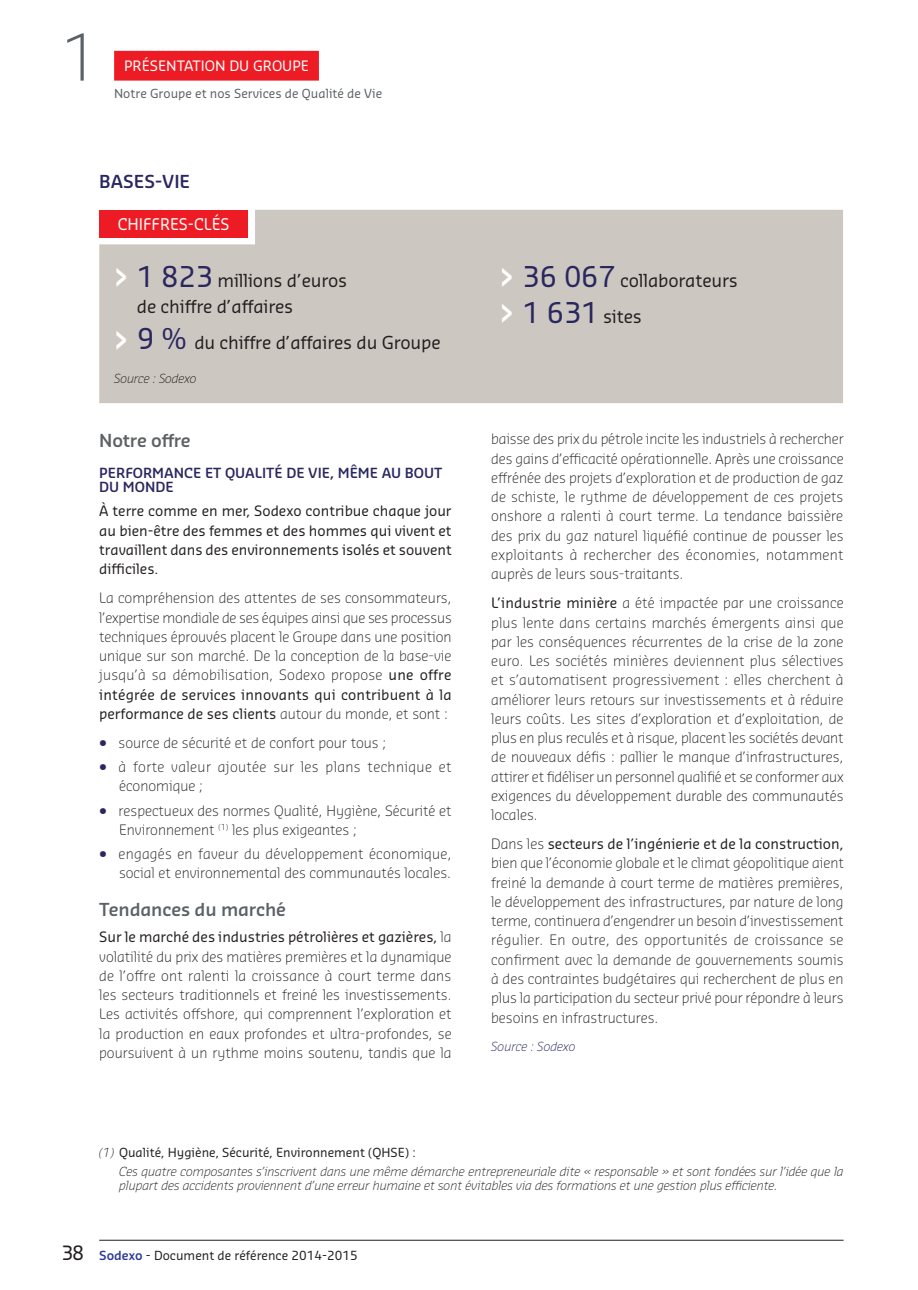
<style>
.page{position:relative;width:918px;height:1290px;background:#fff}
.page>*{position:absolute;margin:0;border:0;box-sizing:border-box;transform-origin:0 0}
.t1{font:300 63px "Sansa Pro";color:#5b6165}
.t2{font:17.5px/26.2px "Sansa Pro";letter-spacing:-.01em;color:#231f20}
.t3{font:600 17.5px "Sansa Pro";letter-spacing:-.01em;color:#5b6165}
.t4{font:600 17.5px "Sansa Pro";color:#2a275f}
.t5{font:15.75px "Sansa Pro";color:#fff}
.t6{font:300 14px/19.2px "Sansa Pro";color:#231f20;text-align:justify}
.t7{font:14px/19.2px "Sansa Pro";color:#231f20;text-align:justify}
.t8{font:300 14px/19.2px "Sansa Pro";letter-spacing:.025em;color:#231f20}
.t9{font:14px "Sansa Pro";color:#fff}
.t10{font:600 13.65px/13.8px "Sansa Pro";color:#2a275f}
.t11{font:italic 300 12.25px/18.9px "Sansa Pro";color:#231f20}
.t12{font:12.25px "Sansa Pro";color:#5b6165}
.t13{font:12.25px "Sansa Pro";color:#231f20}
.t14{font:italic 300 12.25px "Sansa Pro";color:#2a275f}
.s1{font-size:43.75px;color:#fff}
.s2{font-size:28px;color:#2a275f}
.s3{font-weight:400}
.s4{font-size:15.75px;color:#2a275f}
.s5{font-weight:400;font-style:normal}
.s6{font-size:19.25px}
.s7{font-weight:600;color:#293896}
</style>
<div class="page">
<div style="left:114px;top:51px;width:205px;height:30px;background:#ed1c24"></div>
<div style="left:99px;top:210px;width:744px;height:193px;background:#ccc8c1"></div>
<hr style="left:99px;top:1240px;width:744px;height:1px;background:#231f20">
<h1 class="t1" style="left:60px;top:16px;width:41px">1</h1>
<p class="t9" style="left:124px;top:57px;width:18px">Présentation</p>
<p class="t9" style="left:229px;top:57px;width:44px">du Groupe</p>
<p class="t12" style="left:114px;top:85px;width:269px">Notre Groupe et nos Services de Qualité de Vie</p>
<p class="t4" style="left:99px;top:170px;width:92px">BASES-VIE</p>
<p class="t5" style="left:118px;top:214px;width:113px">CHIFFRES-CLÉS</p>
<p class="t2" style="left:137px;top:267px;width:212px;text-indent:-23px"><span class="s1">›</span> <span class="s2">1 823</span> millions d’euros de chiffre d’affaires</p>
<p class="t2" style="left:114px;top:329px;width:328px"><span class="s1">›</span> <span class="s2">9 %</span> du chiffre d’affaires du Groupe</p>
<p class="t11" style="left:114px;top:369px;width:84px">Source : Sodexo</p>
<p class="t3" style="left:99px;top:429px;width:93px">Notre offre</p>
<p class="t10" style="left:99px;top:466px;width:345px">PERFORMANCE ET QUALITÉ DE VIE, MÊME AU BOUT<br>DU MONDE</p>
<p class="t7" style="left:99px;top:501px;width:354px">À terre comme en mer, Sodexo contribue chaque jour au bien-être des femmes et des hommes qui vivent et travaillent dans des environnements isolés et souvent difficiles.</p>
<p class="t6" style="left:99px;top:588px;width:354px">La compréhension des attentes de ses consommateurs, l’expertise mondiale de ses équipes ainsi que ses processus techniques éprouvés placent le Groupe dans une position unique sur son marché. De la conception de la base-vie jusqu’à sa démobilisation, Sodexo propose <span class="s3">une offre intégrée de services innovants qui contribuent à la performance de ses clients</span> autour du monde, et sont :</p>
<p class="t6" style="left:99px;top:733px;width:288px"><span class="s4">•</span> source de sécurité et de confort pour tous ;</p>
<p class="t8" style="left:119px;top:757px;width:334px;text-indent:-20px"><span class="s4">•</span> à forte valeur ajoutée sur les plans technique et économique ;</p>
<p class="t6" style="left:119px;top:800px;width:334px;text-indent:-20px"><span class="s4">•</span> respectueux des normes Qualité, Hygiène, Sécurité et<br>Environnement <sup>(1)</sup> les plus exigeantes ;</p>
<p class="t6" style="left:99px;top:844px;width:354px;text-align:right"><span class="s4">•</span> engagés en faveur du développement économique, social et environnemental des communautés locales.</p>
<p class="t3" style="left:99px;top:898px;width:188px">Tendances du marché</p>
<p class="t6" style="left:99px;top:927px;width:354px"><span class="s3">Sur le marché des industries pétrolières et gazières,</span> la volatilité du prix des matières premières et la dynamique de l’offre ont ralenti la croissance à court terme dans les secteurs traditionnels et freiné les investissements.<br>Les activités offshore, qui comprennent l’exploration et la production en eaux profondes et ultra-profondes, se poursuivent à un rythme moins soutenu, tandis que la</p>
<p class="t2" style="left:500px;top:262px;width:240px;line-height:36.2px"><span class="s1">›</span> <span class="s2">36 067</span> collaborateurs <span class="s1">›</span> <span class="s2">1 631</span> sites</p>
<p class="t6" style="left:491px;top:429px;width:354px">baisse des prix du pétrole incite les industriels à rechercher des gains d’efficacité opérationnelle. Après une croissance effrénée des projets d’exploration et de production de gaz de schiste, le rythme de développement de ces projets onshore a ralenti à court terme. La tendance baissière des prix du gaz naturel liquéfié continue de pousser les exploitants à rechercher des économies, notamment auprès de leurs sous-traitants.</p>
<p class="t6" style="left:491px;top:593px;width:354px"><span class="s3">L’industrie minière</span> a été impactée par une croissance plus lente dans certains marchés émergents ainsi que par les conséquences récurrentes de la crise de la zone euro. Les sociétés minières deviennent plus sélectives et s’automatisent progressivement : elles cherchent à améliorer leurs retours sur investissements et à réduire leurs coûts. Les sites d’exploration et d’exploitation, de plus en plus reculés et à risque, placent les sociétés devant de nouveaux défis : pallier le manque d’infrastructures, attirer et fidéliser un personnel qualifié et se conformer aux exigences du développement durable des communautés locales.</p>
<p class="t6" style="left:491px;top:834px;width:354px">Dans les <span class="s3">secteurs de l’ingénierie et de la construction, </span>bien que l’économie globale et le climat géopolitique aient freiné la demande à court terme de matières premières, le développement des infrastructures, par nature de long terme, continuera d’engendrer un besoin d’investissement régulier. En outre, des opportunités de croissance se confirment avec la demande de gouvernements soumis à des contraintes budgétaires qui recherchent de plus en plus la participation du secteur privé pour répondre à leurs besoins en infrastructures.</p>
<p class="t14" style="left:491px;top:1039px;width:86px">Source : Sodexo</p>
<p class="t11" style="left:119px;top:1143px;width:726px;text-indent:-20px">(1) <span class="s5">Qualité, Hygiène, Sécurité, Environnement (QHSE) :<br></span>Ces quatre composantes s’inscrivent dans une même démarche entrepreneuriale dite « responsable » et sont fondées sur l’idée que la</p>
<p class="t11" style="left:119px;top:1176px;width:660px">plupart des accidents proviennent d’une erreur humaine et sont évitables via des formations et une gestion plus efficiente.</p>
<p class="t13" style="left:62px;top:1247px;width:298px"><span class="s6">38</span> <span class="s7">Sodexo</span> - Document de référence 2014-2015</p>
</div>
